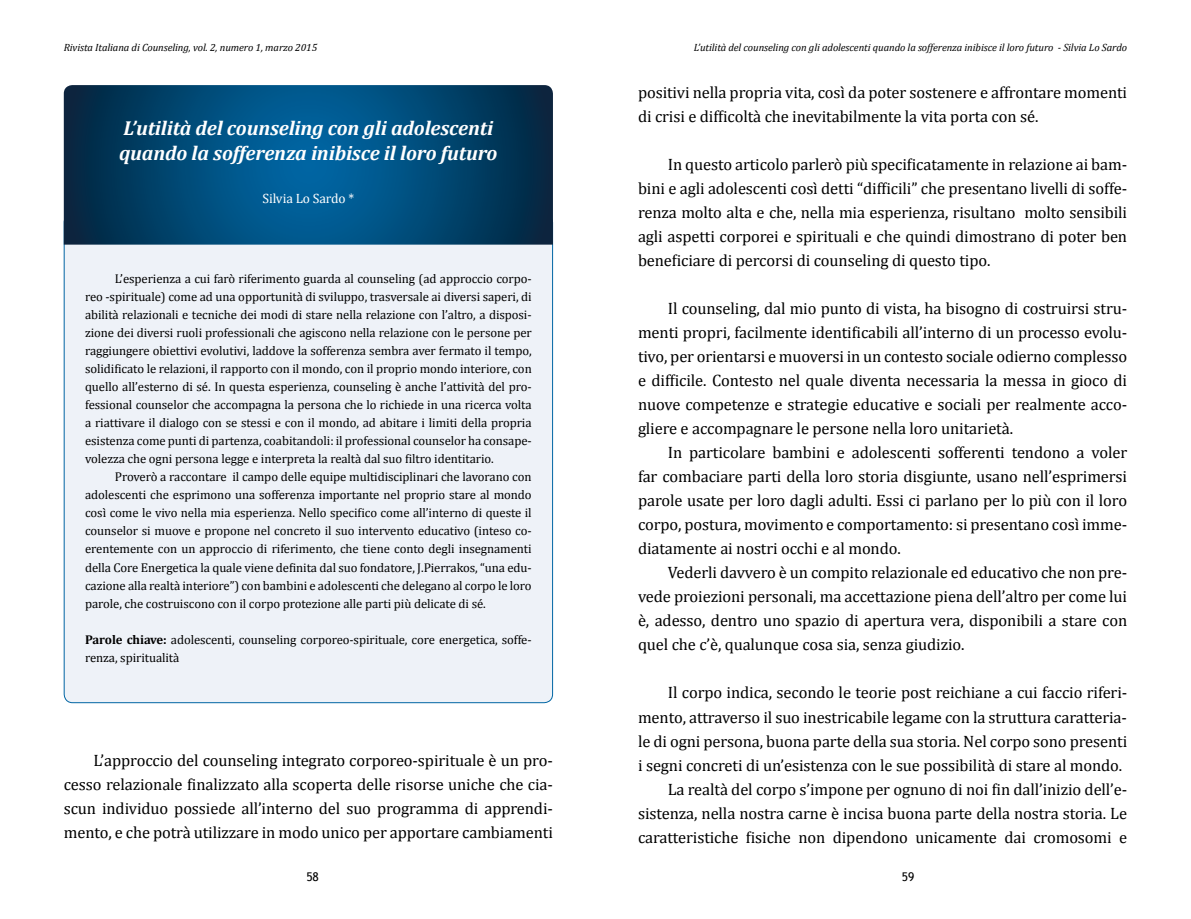
<style>
.page{position:relative;width:1191px;height:919px;background:#fff}
.page>*{position:absolute;margin:0;border:0;box-sizing:border-box;transform-origin:0 0}
.t1{font:italic 700 20.25px/24.8px "Cambria";letter-spacing:-.005em;color:#fff}
.t2{font:16.5px/24px "Cambria";letter-spacing:-.005em;color:#000;text-align:justify}
.t3{font:13.5px "Cambria";letter-spacing:-.005em;color:#fff}
.t4{font:12.75px/18px "Cambria";letter-spacing:-.005em;color:#000;text-align:justify}
.t5{font:12px "Trebuchet MS";color:#000}
.t6{font:italic 10.5px "Cambria";letter-spacing:-.005em;color:#000}
.s1{font-weight:700}
</style>
<div class="page">
<div style="left:63px;top:213px;width:490px;height:490px;background:#eef2f8"></div>
<svg style="left:64px;top:85px;width:489px;height:159px;background:#014672"></svg>
<p class="t6" style="left:64px;top:41px;width:255px">Rivista Italiana di Counseling, vol. 2, numero 1, marzo 2015</p>
<p class="t6" style="left:694px;top:41px;width:435px">L’utilità del counseling con gli adolescenti quando la sofferenza inibisce il loro futuro - Silvia Lo Sardo</p>
<p class="t1" style="left:119px;top:115px;width:380px">L’utilità del counseling con gli adolescenti quando la sofferenza inibisce il loro futuro</p>
<p class="t3" style="left:262px;top:190px;width:93px">Silvia Lo Sardo *</p>
<p class="t4" style="left:85px;top:270px;width:448px;text-indent:30px">L’esperienza a cui farò riferimento guarda al counseling (ad approccio corpo&shy;reo -spirituale) come ad una opportunità di sviluppo, trasversale ai diversi saperi, di abilità relazionali e tecniche dei modi di stare nella relazione con l’altro, a disposi&shy;zione dei diversi ruoli professionali che agiscono nella relazione con le persone per raggiungere obiettivi evolutivi, laddove la sofferenza sembra aver fermato il tempo, solidificato le relazioni, il rapporto con il mondo, con il proprio mondo interiore, con quello all’esterno di sé. In questa esperienza, counseling è anche l’attività del pro&shy;fessional counselor che accompagna la persona che lo richiede in una ricerca volta a riattivare il dialogo con se stessi e con il mondo, ad abitare i limiti della propria esistenza come punti di partenza, coabitandoli: il professional counselor ha consape&shy;volezza che ogni persona legge e interpreta la realtà dal suo filtro identitario.</p>
<p class="t4" style="left:85px;top:468px;width:448px;text-indent:30px">Proverò a raccontare il campo delle equipe multidisciplinari che lavorano con adolescenti che esprimono una sofferenza importante nel proprio stare al mondo così come le vivo nella mia esperienza. Nello specifico come all’interno di queste il counselor si muove e propone nel concreto il suo intervento educativo (inteso co&shy;erentemente con un approccio di riferimento, che tiene conto degli insegnamenti della Core Energetica la quale viene definita dal suo fondatore, J.Pierrakos, “una edu&shy;cazione alla realtà interiore”) con bambini e adolescenti che delegano al corpo le loro parole, che costruiscono con il corpo protezione alle parti più delicate di sé.</p>
<p class="t4" style="left:85px;top:630px;width:448px"><span class="s1">Parole chiave:</span> adolescenti, counseling corporeo-spirituale, core energetica, soffe&shy;renza, spiritualità</p>
<p class="t2" style="left:64px;top:748px;width:491px;text-indent:30px">L’approccio del counseling integrato corporeo-spirituale è un pro&shy;cesso relazionale finalizzato alla scoperta delle risorse uniche che cia&shy;scun individuo possiede all’interno del suo programma di apprendi&shy;mento, e che potrà utilizzare in modo unico per apportare cambiamenti</p>
<p class="t2" style="left:638px;top:80px;width:490px">positivi nella propria vita, così da poter sostenere e affrontare momenti di crisi e difficoltà che inevitabilmente la vita porta con sé.</p>
<p class="t2" style="left:638px;top:152px;width:490px;text-indent:30px">In questo articolo parlerò più specificatamente in relazione ai bam&shy;bini e agli adolescenti così detti “difficili” che presentano livelli di soffe&shy;renza molto alta e che, nella mia esperienza, risultano molto sensibili agli aspetti corporei e spirituali e che quindi dimostrano di poter ben beneficiare di percorsi di counseling di questo tipo.</p>
<p class="t2" style="left:638px;top:296px;width:491px;text-indent:30px">Il counseling, dal mio punto di vista, ha bisogno di costruirsi stru&shy;menti propri, facilmente identificabili all’interno di un processo evolu&shy;tivo, per orientarsi e muoversi in un contesto sociale odierno complesso e difficile. Contesto nel quale diventa necessaria la messa in gioco di nuove competenze e strategie educative e sociali per realmente acco&shy;gliere e accompagnare le persone nella loro unitarietà.</p>
<p class="t2" style="left:638px;top:440px;width:490px;text-indent:30px">In particolare bambini e adolescenti sofferenti tendono a voler far combaciare parti della loro storia disgiunte, usano nell’esprimersi parole usate per loro dagli adulti. Essi ci parlano per lo più con il loro corpo, postura, movimento e comportamento: si presentano così imme&shy;diatamente ai nostri occhi e al mondo.</p>
<p class="t2" style="left:638px;top:560px;width:491px;text-indent:30px">Vederli davvero è un compito relazionale ed educativo che non pre&shy;vede proiezioni personali, ma accettazione piena dell’altro per come lui è, adesso, dentro uno spazio di apertura vera, disponibili a stare con quel che c’è, qualunque cosa sia, senza giudizio.</p>
<p class="t2" style="left:668px;top:680px;width:461px">Il corpo indica, secondo le teorie post reichiane a cui faccio riferi-</p>
<p class="t2" style="left:638px;top:704px;width:490px">mento, attraverso il suo inestricabile legame con la struttura caratteria-</p>
<p class="t2" style="left:638px;top:728px;width:491px">le di ogni persona, buona parte della sua storia. Nel corpo sono presenti</p>
<p class="t2" style="left:638px;top:752px;width:486px">i segni concreti di un’esistenza con le sue possibilità di stare al mondo.</p>
<p class="t2" style="left:668px;top:776px;width:461px">La realtà del corpo s’impone per ognuno di noi fin dall’inizio dell’e-</p>
<p class="t2" style="left:638px;top:800px;width:490px">sistenza, nella nostra carne è incisa buona parte della nostra storia. Le</p>
<p class="t2" style="left:638px;top:824px;width:491px">caratteristiche fisiche non dipendono unicamente dai cromosomi e</p>
<p class="t5" style="left:306px;top:869px;width:14px">58</p>
<p class="t5" style="left:902px;top:869px;width:14px">59</p>
</div>
